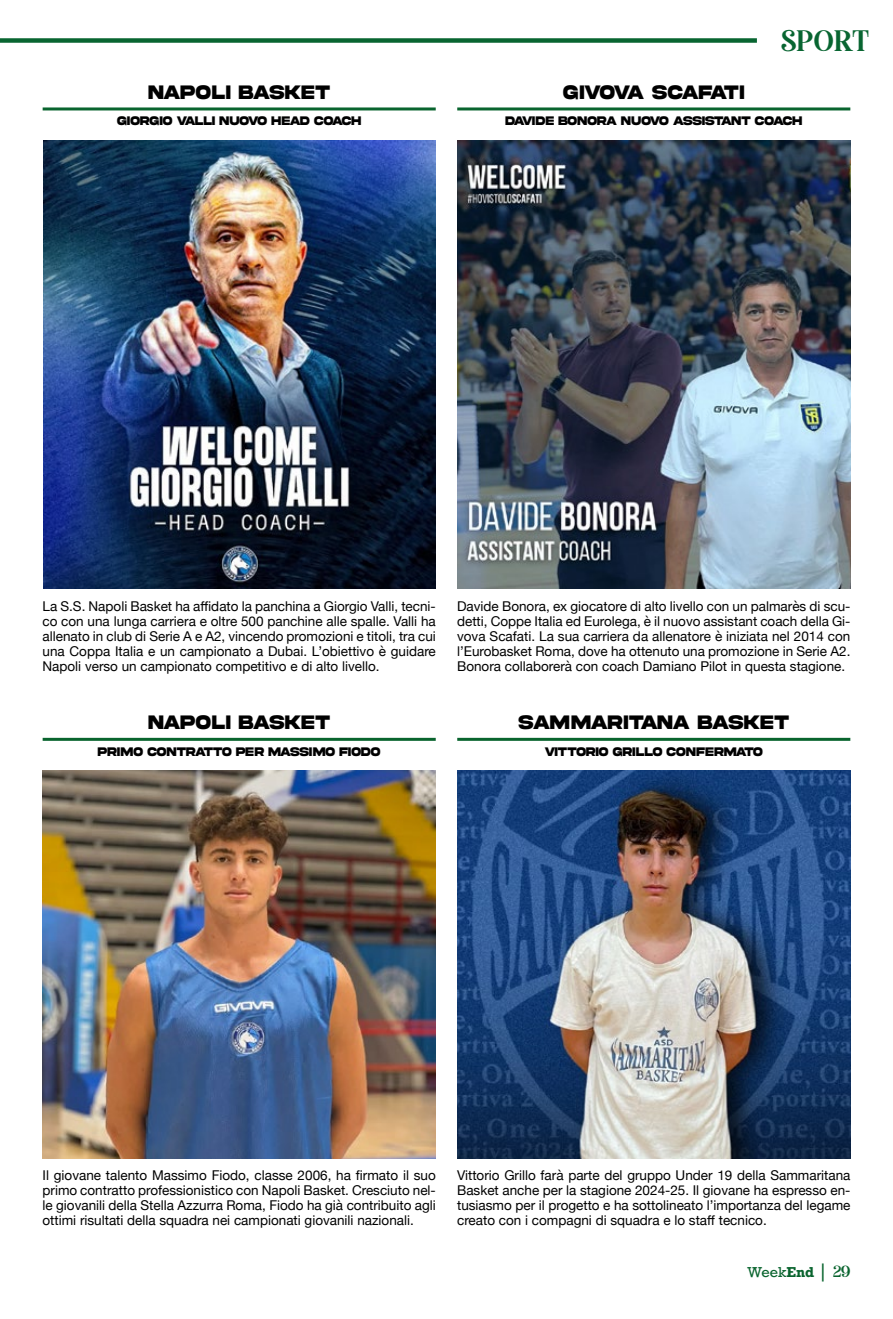
<style>
.page{position:relative;width:893px;height:1319px;background:#fff}
.page>*{position:absolute;margin:0;border:0;box-sizing:border-box;transform-origin:0 0}
.t1{font:33px "Mandalika DEMO";color:#086531}
.t2{font:700 20.7px "Akira Expanded Super";letter-spacing:.03em;color:#000;scale:.8 1}
.t3{font:700 20.7px "Akira Expanded Super";color:#000;scale:.8 1}
.t4{font:700 20.7px "Akira Expanded Super";letter-spacing:-.055em;color:#000;scale:.8 1}
.t5{font:13.5px/15px "Helvetica Neue";color:#000;text-align:justify}
.t6{font:13.5px "Rockwell";color:#09642e}
.t7{font:700 13.2px "Akira Expanded Super";letter-spacing:.015em;color:#000;scale:.8 1}
.t8{font:700 13.2px "Akira Expanded Super";letter-spacing:-.015em;color:#000;scale:.8 1}
.s1{font-weight:700}
.s2{font-size:18px}
.s3{font-family:"Mandalika DEMO";font-size:18px}
</style>
<div class="page">
<div style="left:0;top:38px;width:757px;height:5px;background:#086531"></div>
<hr style="left:43px;top:107px;width:393px;height:3px;background:#09642e">
<hr style="left:457px;top:107px;width:393px;height:3px;background:#09642e">
<img style="left:457px;top:140px;width:393px;height:448px">
<hr style="left:457px;top:737px;width:393px;height:3px;background:#09642e">
<img style="left:43px;top:140px;width:393px;height:448px">
<hr style="left:43px;top:737px;width:393px;height:3px;background:#09642e">
<img style="left:43px;top:770px;width:393px;height:388px">
<img style="left:457px;top:770px;width:393px;height:388px">
<h2 class="t2" style="left:148px;top:82px;width:229px">NAPOLI BASKET</h2>
<p class="t7" style="left:117px;top:115px;width:307px">GIORGIO VALLI NUOVO HEAD COACH</p>
<h1 class="t1" style="left:781px;top:21px;width:89px">SPORT</h1>
<h2 class="t4" style="left:563px;top:82px;width:228px">GIVOVA SCAFATI</h2>
<p class="t8" style="left:505px;top:115px;width:372px">DAVIDE BONORA NUOVO ASSISTANT COACH</p>
<p class="t5" style="left:43px;top:599px;width:395px">La S.S. Napoli Basket ha affidato la panchina a Giorgio Valli, tecni&shy;co con una lunga carriera e oltre 500 panchine alle spalle. Valli ha allenato in club di Serie A e A2, vincendo promozioni e titoli, tra cui una Coppa Italia e un campionato a Dubai. L’obiettivo è guidare Napoli verso un campionato competitivo e di alto livello.</p>
<h2 class="t2" style="left:148px;top:712px;width:229px">NAPOLI BASKET</h2>
<p class="t7" style="left:98px;top:745px;width:355px">PRIMO CONTRATTO PER MASSIMO FIODO</p>
<p class="t5" style="left:457px;top:599px;width:395px">Davide Bonora, ex giocatore di alto livello con un palmarès di scu&shy;detti, Coppe Italia ed Eurolega, è il nuovo assistant coach della Gi&shy;vova Scafati. La sua carriera da allenatore è iniziata nel 2014 con l’Eurobasket Roma, dove ha ottenuto una promozione in Serie A2.<br>Bonora collaborerà con coach Damiano Pilot in questa stagione.</p>
<h2 class="t3" style="left:518px;top:712px;width:340px">SAMMARITANA BASKET</h2>
<p class="t7" style="left:545px;top:745px;width:274px">VITTORIO GRILLO CONFERMATO</p>
<p class="t5" style="left:43px;top:1168px;width:395px">Il giovane talento Massimo Fiodo, classe 2006, ha firmato il suo primo contratto professionistico con Napoli Basket. Cresciuto nel&shy;le giovanili della Stella Azzurra Roma, Fiodo ha già contribuito agli ottimi risultati della squadra nei campionati giovanili nazionali.</p>
<p class="t5" style="left:457px;top:1168px;width:395px">Vittorio Grillo farà parte del gruppo Under 19 della Sammaritana Basket anche per la stagione 2024-25. Il giovane ha espresso en&shy;tusiasmo per il progetto e ha sottolineato l’importanza del legame creato con i compagni di squadra e lo staff tecnico.</p>
<p class="t6" style="left:747px;top:1263px;width:105px">Week<span class="s1">End</span> <span class="s2">|</span> <span class="s3">29</span></p>
</div>
